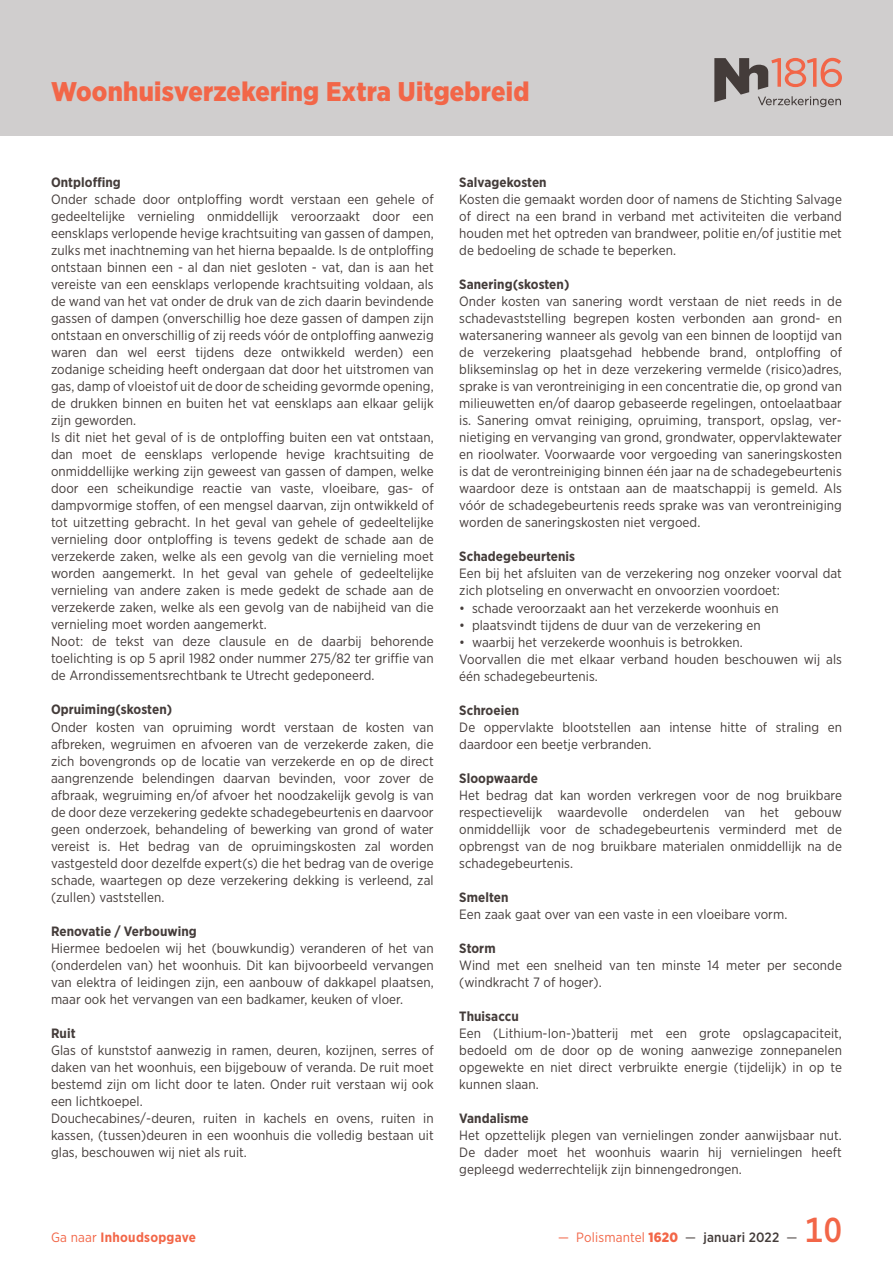
<style>
.page{position:relative;width:893px;height:1263px;background:#fff}
.page>*{position:absolute;margin:0;border:0;box-sizing:border-box;transform-origin:0 0}
.t1{font:500 34.5px "Gotham Narrow";color:#f26648}
.t2{font:900 27px "Gotham Narrow";letter-spacing:.01em;color:#f26648}
.t3{font:13.5px/17px "Gotham Narrow";letter-spacing:.005em;color:#443c3a;text-align:justify}
.t4{font:700 13.5px "Gotham Narrow";letter-spacing:.005em;color:#443c3a}
.t5{font:13.5px "Gotham Narrow";letter-spacing:.015em;color:#f26648}
.t6{font:700 13.5px "Gotham Narrow";letter-spacing:.02em;color:#f26648}
.s1{font-weight:400}
.s2{font-weight:900}
.s3{color:#443c3a}
.s4{font-weight:500;color:#443c3a}
</style>
<div class="page">
<div style="left:0;top:0;width:893px;height:136px;background:#d0cece"></div>
<svg style="left:714px;top:58px;width:128px;height:49px"></svg>
<h2 class="t2" style="left:51px;top:73px;width:480px">Woonhuisverzekering Extra Uitgebreid</h2>
<p class="t4" style="left:51px;top:174px;width:71px">Ontploffing</p>
<p class="t3" style="left:51px;top:191px;width:384px;text-align:left">Onder schade door ontploffing wordt verstaan een gehele of gedeeltelijke vernieling onmiddellijk veroorzaakt door een eensklaps verlopende hevige krachtsuiting van gassen of dampen, zulks met inachtneming van het hierna bepaalde. Is de ontploffing ontstaan binnen een - al dan niet gesloten - vat, dan is aan het vereiste van een eensklaps verlopende krachtsuiting voldaan, als de wand van het vat onder de druk van de zich daarin bevindende gassen of dampen (onverschillig hoe deze gassen of dampen zijn ontstaan en onverschillig of zij reeds vóór de ontploffing aanwezig waren dan wel eerst tijdens deze ontwikkeld werden) een zodanige scheiding heeft ondergaan dat door het uitstromen van gas, damp of vloeistof uit de door de scheiding gevormde opening, de drukken binnen en buiten het vat eensklaps aan elkaar gelijk zijn geworden.<br>Is dit niet het geval of is de ontploffing buiten een vat ontstaan, dan moet de eensklaps verlopende hevige krachtsuiting de onmiddellijke werking zijn geweest van gassen of dampen, welke door een scheikundige reactie van vaste, vloeibare, gas- of dampvormige stoffen, of een mengsel daarvan, zijn ontwikkeld of tot uitzetting gebracht. In het geval van gehele of gedeeltelijke vernieling door ontploffing is tevens gedekt de schade aan de verzekerde zaken, welke als een gevolg van die vernieling moet worden aangemerkt. In het geval van gehele of gedeeltelijke vernieling van andere zaken is mede gedekt de schade aan de verzekerde zaken, welke als een gevolg van de nabijheid van die vernieling moet worden aangemerkt.<br>Noot: de tekst van deze clausule en de daarbij behorende toelichting is op 5 april 1982 onder nummer 275/82 ter griffie van de Arrondissementsrechtbank te Utrecht gedeponeerd.</p>
<p class="t4" style="left:51px;top:701px;width:123px">Opruiming(skosten)</p>
<p class="t3" style="left:51px;top:718px;width:384px">Onder kosten van opruiming wordt verstaan de kosten van afbreken, wegruimen en afvoeren van de verzekerde zaken, die zich bovengronds op de locatie van verzekerde en op de direct aangrenzende belendingen daarvan bevinden, voor zover de afbraak, wegruiming en/of afvoer het noodzakelijk gevolg is van de door deze verzekering gedekte schadegebeurtenis en daarvoor geen onderzoek, behandeling of bewerking van grond of water vereist is. Het bedrag van de opruimingskosten zal worden vastgesteld door dezelfde expert(s) die het bedrag van de overige schade, waartegen op deze verzekering dekking is verleend, zal (zullen) vaststellen.</p>
<p class="t4" style="left:51px;top:922px;width:147px">Renovatie / Verbouwing</p>
<p class="t3" style="left:51px;top:939px;width:384px">Hiermee bedoelen wij het (bouwkundig) veranderen of het van (onderdelen van) het woonhuis. Dit kan bijvoorbeeld vervangen van elektra of leidingen zijn, een aanbouw of dakkapel plaatsen, maar ook het vervangen van een badkamer, keuken of vloer.</p>
<p class="t4" style="left:51px;top:1024px;width:26px">Ruit</p>
<p class="t3" style="left:51px;top:1041px;width:384px;text-align:left">Glas of kunststof aanwezig in ramen, deuren, kozijnen, serres of daken van het woonhuis, een bijgebouw of veranda. De ruit moet bestemd zijn om licht door te laten. Onder ruit verstaan wij ook een lichtkoepel.<br>Douchecabines/-deuren, ruiten in kachels en ovens, ruiten in kassen, (tussen)deuren in een woonhuis die volledig bestaan uit glas, beschouwen wij niet als ruit.</p>
<p class="t6" style="left:51px;top:1228px;width:147px"><span class="s1">Ga naar</span> Inhoudsopgave</p>
<p class="t4" style="left:459px;top:174px;width:89px">Salvagekosten</p>
<p class="t3" style="left:459px;top:191px;width:384px">Kosten die gemaakt worden door of namens de Stichting Salvage of direct na een brand in verband met activiteiten die verband houden met het optreden van brandweer, politie en/of justitie met de bedoeling de schade te beperken.</p>
<p class="t4" style="left:459px;top:276px;width:112px">Sanering(skosten)</p>
<p class="t3" style="left:459px;top:293px;width:384px">Onder kosten van sanering wordt verstaan de niet reeds in de schadevaststelling begrepen kosten verbonden aan grond- en watersanering wanneer als gevolg van een binnen de looptijd van de verzekering plaatsgehad hebbende brand, ontploffing of blikseminslag op het in deze verzekering vermelde (risico)adres, sprake is van verontreiniging in een concentratie die, op grond van milieuwetten en/of daarop gebaseerde regelingen, ontoelaatbaar is. Sanering omvat reiniging, opruiming, transport, opslag, ver&shy;nietiging en vervanging van grond, grondwater, oppervlaktewater en rioolwater. Voorwaarde voor vergoeding van saneringskosten is dat de verontreiniging binnen één jaar na de schadegebeurtenis waardoor deze is ontstaan aan de maatschappij is gemeld. Als vóór de schadegebeurtenis reeds sprake was van verontreiniging worden de saneringskosten niet vergoed.</p>
<p class="t4" style="left:459px;top:548px;width:117px">Schadegebeurtenis</p>
<p class="t3" style="left:459px;top:565px;width:384px">Een bij het afsluiten van de verzekering nog onzeker voorval dat zich plotseling en onverwacht en onvoorzien voordoet:</p>
<p class="t3" style="left:459px;top:599px;width:321px">• schade veroorzaakt aan het verzekerde woonhuis en</p>
<p class="t3" style="left:459px;top:616px;width:303px">• plaatsvindt tijdens de duur van de verzekering en</p>
<p class="t3" style="left:459px;top:633px;width:384px;text-align:left">• waarbij het verzekerde woonhuis is betrokken.<br>Voorvallen die met elkaar verband houden beschouwen wij als één schadegebeurtenis.</p>
<p class="t4" style="left:459px;top:701px;width:61px">Schroeien</p>
<p class="t3" style="left:459px;top:718px;width:384px">De oppervlakte blootstellen aan intense hitte of straling en daardoor een beetje verbranden.</p>
<p class="t4" style="left:459px;top:769px;width:80px">Sloopwaarde</p>
<p class="t3" style="left:459px;top:786px;width:384px">Het bedrag dat kan worden verkregen voor de nog bruikbare respectievelijk waardevolle onderdelen van het gebouw onmiddellijk voor de schadegebeurtenis verminderd met de opbrengst van de nog bruikbare materialen onmiddellijk na de schadegebeurtenis.</p>
<p class="t4" style="left:459px;top:888px;width:51px">Smelten</p>
<p class="t3" style="left:459px;top:905px;width:330px">Een zaak gaat over van een vaste in een vloeibare vorm.</p>
<p class="t4" style="left:459px;top:939px;width:38px">Storm</p>
<p class="t3" style="left:459px;top:956px;width:384px">Wind met een snelheid van ten minste 14 meter per seconde (windkracht 7 of hoger).</p>
<p class="t4" style="left:459px;top:1007px;width:61px">Thuisaccu</p>
<p class="t3" style="left:459px;top:1024px;width:384px">Een (Lithium-Ion-)batterij met een grote opslagcapaciteit, bedoeld om de door op de woning aanwezige zonnepanelen opgewekte en niet direct verbruikte energie (tijdelijk) in op te kunnen slaan.</p>
<p class="t4" style="left:459px;top:1109px;width:71px">Vandalisme</p>
<p class="t3" style="left:459px;top:1126px;width:384px">Het opzettelijk plegen van vernielingen zonder aanwijsbaar nut.<br>De dader moet het woonhuis waarin hij vernielingen heeft gepleegd wederrechtelijk zijn binnengedrongen.</p>
<p class="t5" style="left:558px;top:1228px;width:241px">— Polismantel <span class="s2">1620</span> <span class="s3">—</span> <span class="s4">januari 2022</span> <span class="s3">—</span></p>
<h1 class="t1" style="left:805px;top:1208px;width:39px">10</h1>
</div>
